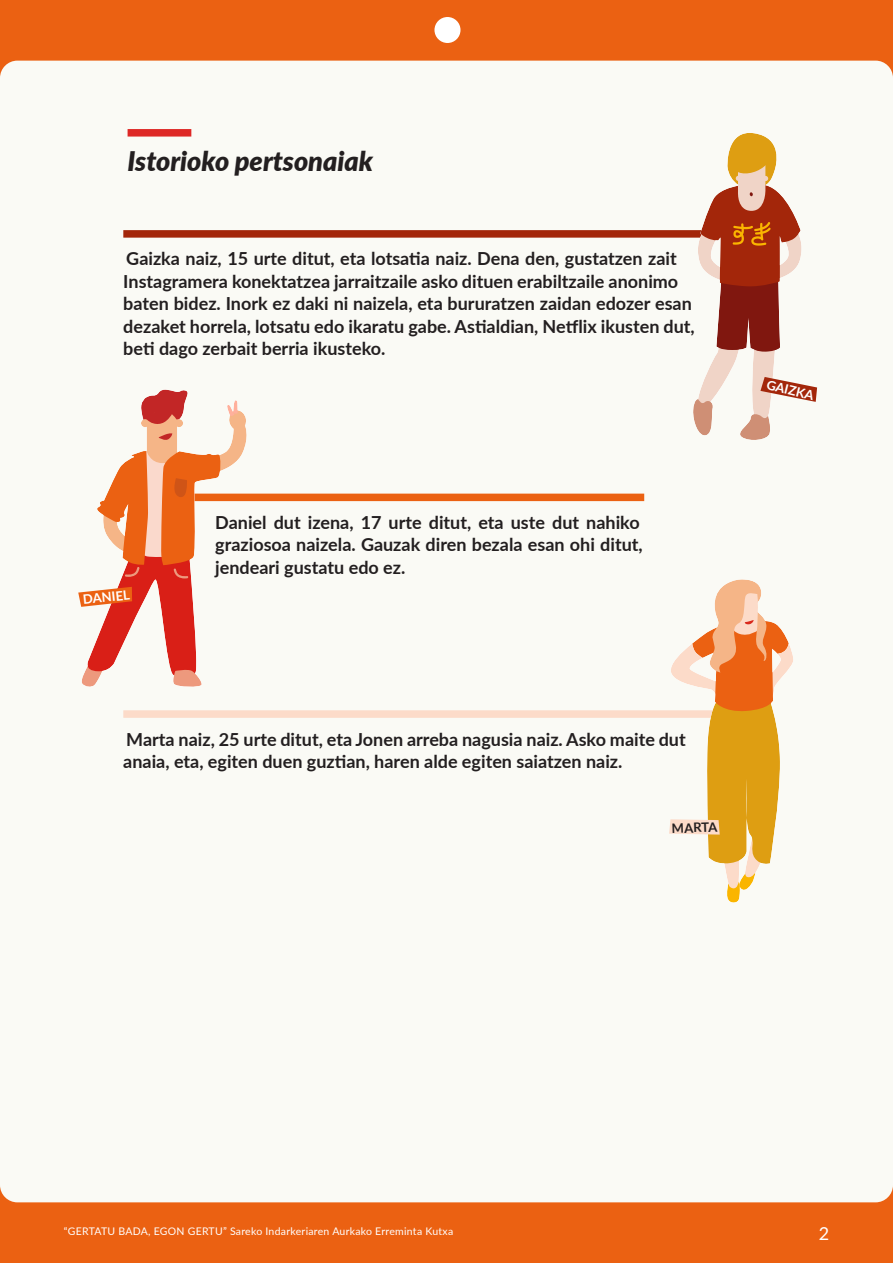
<style>
.page{position:relative;width:893px;height:1263px;background:#fff}
.page>*{position:absolute;margin:0;border:0;box-sizing:border-box;transform-origin:0 0}
.t1{font:italic 900 27px "Lato";color:#231f20}
.Estilo_de_párrafo_1{font:700 18px/22.5px "Lato";color:#231f20}
.t2{font:18px "Lato";color:#fff}
.t3{font:700 13.05px "Lato";color:#fff}
.t4{font:700 13.05px "Lato";color:#231f20}
.t5{font:10.5px "Lato";letter-spacing:.025em;color:#fff}
</style>
<div class="page">
<div style="left:0;top:0;width:893px;height:1260px;background:#fafaf5"></div>
<svg style="left:0;top:0;width:893px;height:77px;fill:#eb6112"></svg>
<div style="left:434px;top:17px;width:26px;height:26px;background:#fff;border-radius:50%"></div>
<svg style="left:0;top:1186px;width:893px;height:77px;fill:#eb6112"></svg>
<div style="left:123px;top:230px;width:590px;height:8px;background:#a3260a"></div>
<div style="left:184px;top:494px;width:460px;height:7px;background:#eb6112"></div>
<div style="left:123px;top:710px;width:597px;height:8px;background:#fcdbc9"></div>
<div style="left:128px;top:129px;width:63px;height:8px;background:#de2826"></div>
<svg style="left:693px;top:133px;width:124px;height:307px"></svg>
<svg style="left:669px;top:579px;width:124px;height:324px"></svg>
<svg style="left:78px;top:390px;width:172px;height:297px"></svg>
<h1 class="t1" style="left:128px;top:140px;width:247px">Istorioko pertsonaiak</h1>
<p class="Estilo_de_párrafo_1" style="left:123px;top:247px;width:573px">Gaizka naiz, 15 urte ditut, eta lotsatia naiz. Dena den, gustatzen zait Instagramera konektatzea jarraitzaile asko dituen erabiltzaile anonimo baten bidez. Inork ez daki ni naizela, eta bururatzen zaidan edozer esan dezaket horrela, lotsatu edo ikaratu gabe. Astialdian, Netflix ikusten dut, beti dago zerbait berria ikusteko.</p>
<p class="t3" style="left:82px;top:590px;width:48px;rotate:-6deg">DANIEL</p>
<p class="Estilo_de_párrafo_1" style="left:215px;top:510px;width:429px">Daniel dut izena, 17 urte ditut, eta uste dut nahiko graziosoa naizela. Gauzak diren bezala esan ohi ditut, jendeari gustatu edo ez.</p>
<p class="t3" style="left:769px;top:375px;width:50px;rotate:14deg">GAIZKA</p>
<p class="Estilo_de_párrafo_1" style="left:123px;top:727px;width:564px">Marta naiz, 25 urte ditut, eta Jonen arreba nagusia naiz. Asko maite dut anaia, eta, egiten duen guztian, haren alde egiten saiatzen naiz.</p>
<p class="t4" style="left:671px;top:819px;width:47px;rotate:-2deg">MARTA</p>
<p class="t5" style="left:64px;top:1224px;width:391px">“GERTATU BADA, EGON GERTU” Sareko Indarkeriaren Aurkako Erreminta Kutxa</p>
<p class="t2" style="left:819px;top:1221px;width:12px">2</p>
</div>
